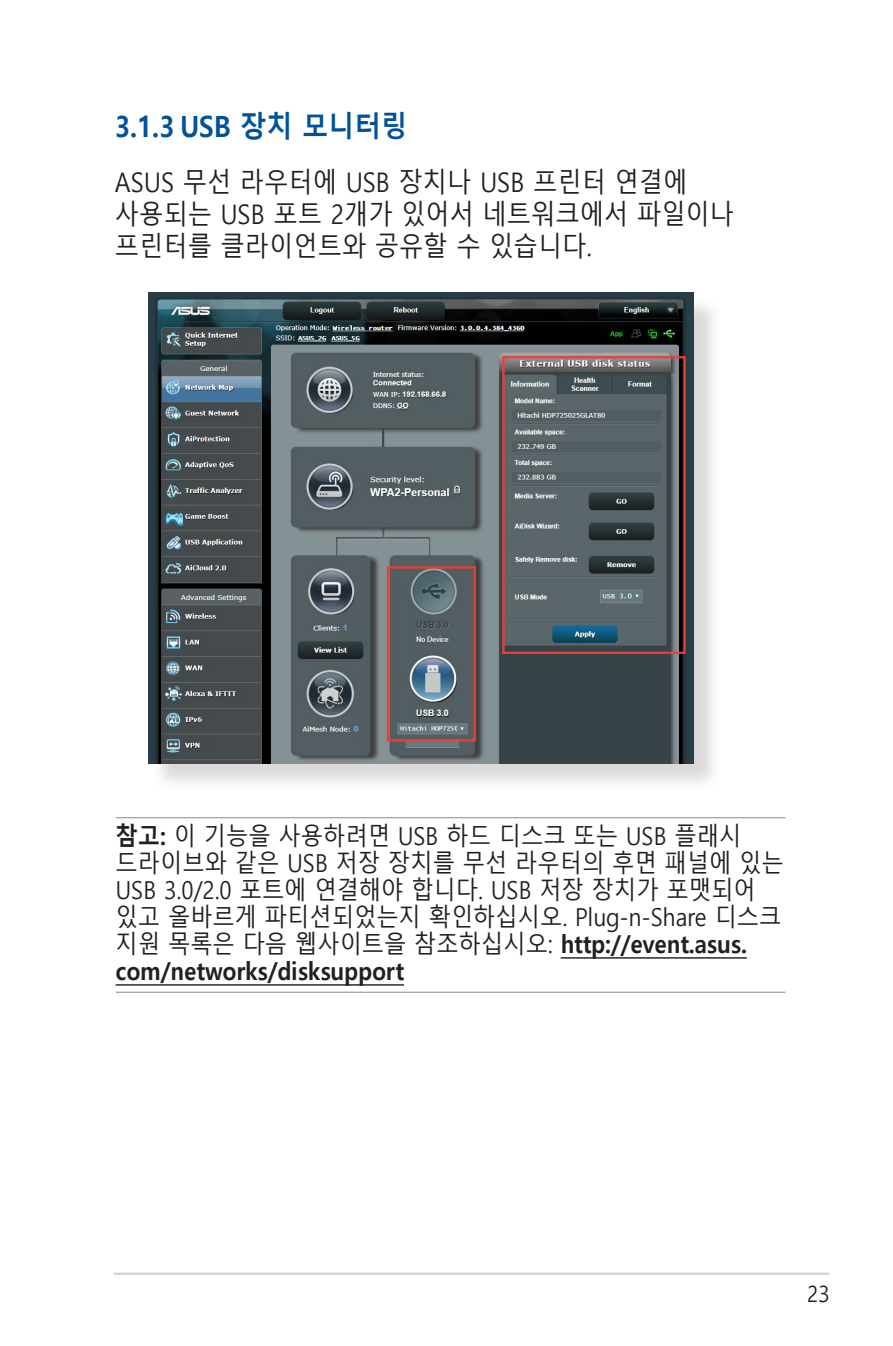
<style>
.page{position:relative;width:893px;height:1346px;background:#fff}
.page>*{position:absolute;margin:0;border:0;box-sizing:border-box;transform-origin:0 0}
.t1{font:700 29.25px "Malgun Gothic";color:#01529a;scale:.9 1}
.t2{font:27px/32.4px "Malgun Gothic";color:#231f20;scale:.9 1}
.t3{font:24.75px/27px "Malgun Gothic";color:#231f20;scale:.9 1}
.t4{font:22.5px "Malgun Gothic";color:#231f20;scale:.9 1}
.s1{font-weight:700}
</style>
<div class="page">
<hr style="left:114px;top:1272px;width:715px;height:3px;background:#d1d2d4">
<hr style="left:116px;top:817px;width:669px;height:1px;background:#939598">
<hr style="left:561px;top:957px;width:186px;height:1px;background:#231f20">
<hr style="left:116px;top:991px;width:669px;height:2px;background:#939598">
<hr style="left:116px;top:984px;width:288px;height:1px;background:#231f20">
<div style="left:151px;top:296px;width:571px;height:495px;background:#cfcecb;opacity:.75"></div>
<img style="left:148px;top:293px;width:545px;height:470px">
<div style="left:387px;top:566px;width:89px;height:175px;border:2px solid #ee3e34"></div>
<div style="left:502px;top:356px;width:184px;height:298px;border:2px solid #ee3e34"></div>
<p class="t1" style="left:115px;top:109px;width:327px">3.1.3 USB 장치 모니터링</p>
<p class="t2" style="left:115px;top:166px;width:690px">ASUS 무선 라우터에 USB 장치나 USB 프린터 연결에 사용되는 USB 포트 2개가 있어서 네트워크에서 파일이나 프린터를 클라이언트와 공유할 수 있습니다.</p>
<p class="t3" style="left:116px;top:823px;width:744px"><span class="s1">참고:</span> 이 기능을 사용하려면 USB 하드 디스크 또는 USB 플래시 드라이브와 같은 USB 저장 장치를 무선 라우터의 후면 패널에 있는 USB 3.0/2.0 포트에 연결해야 합니다. USB 저장 장치가 포맷되어 있고 올바르게 파티션되었는지 확인하십시오. Plug-n-Share 디스크 지원 목록은 다음 웹사이트을 참조하십시오: <span class="s1">http://event.asus. com/networks/disksupport</span></p>
<p class="t4" style="left:807px;top:1281px;width:26px">23</p>
</div>
